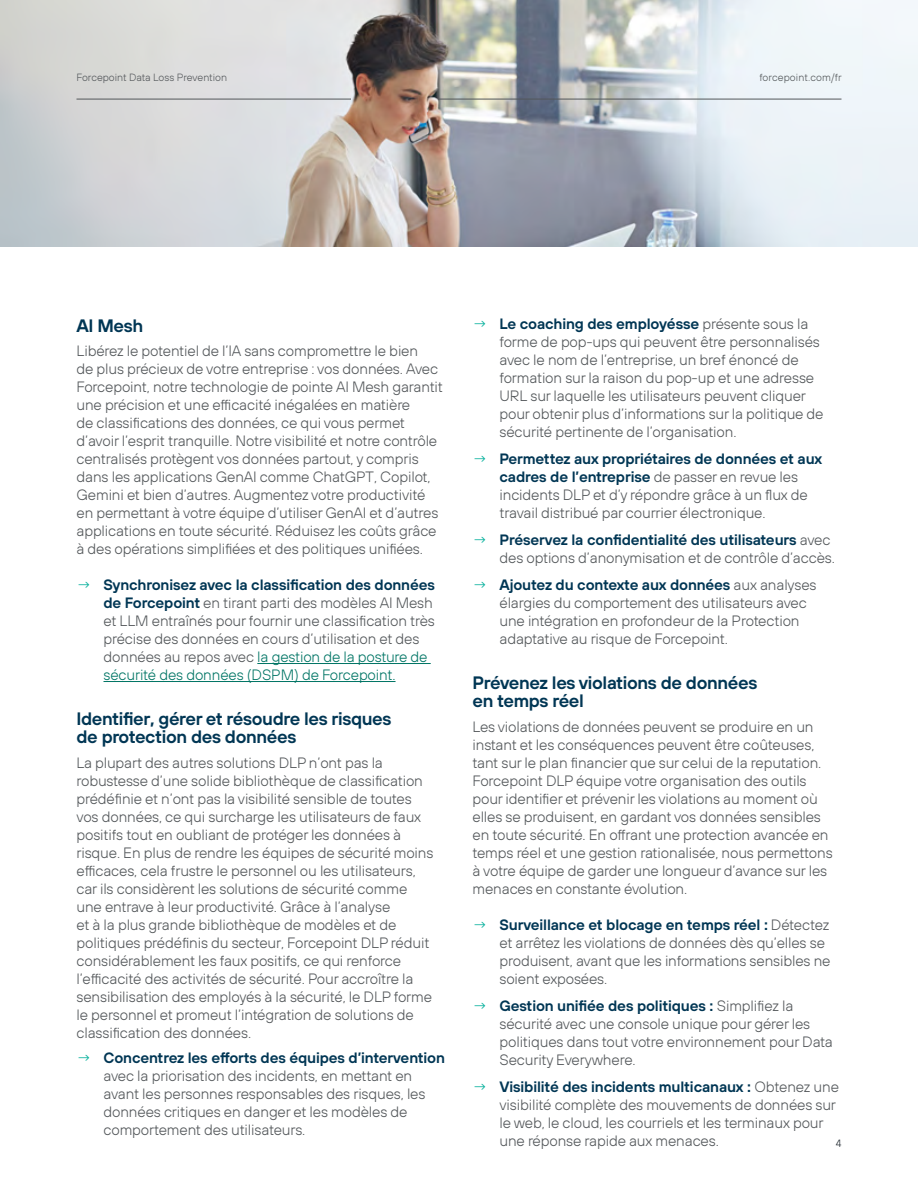
<style>
.page{position:relative;width:918px;height:1188px;background:#fff}
.page>*{position:absolute;margin:0;border:0;box-sizing:border-box;transform-origin:0 0}
.t1{font:600 18px/18px "FP Sans";letter-spacing:-.02em;color:#003654}
.t2{font:300 15px/18px "FP Sans";letter-spacing:-.01em;color:#53575a}
.t3{font:300 10.5px "FP Sans";color:#53575a}
.t4{font:300 10.5px "FP Sans";color:#1d252c}
.s1{color:#00af9a}
.s2{font-weight:600;color:#003654}
.s3{color:#007565}
</style>
<div class="page">
<img style="left:0;top:0;width:918px;height:247px">
<hr style="left:76px;top:99px;width:275px;height:1px;background:#53575a">
<hr style="left:438px;top:99px;width:403px;height:1px;background:#53575a">
<hr style="left:257px;top:663px;width:174px;height:1px;background:#007565">
<hr style="left:104px;top:681px;width:292px;height:1px;background:#007565">
<p class="t3" style="left:77px;top:71px;width:152px">Forcepoint Data Loss Prevention</p>
<p class="t3" style="left:759px;top:71px;width:84px">forcepoint.com/fr</p>
<p class="t1" style="left:76px;top:316px;width:68px">AI Mesh</p>
<p class="t2" style="left:76px;top:342px;width:368px">Libérez le potentiel de l’IA sans compromettre le bien<br>de plus précieux de votre entreprise : vos données. Avec Forcepoint, notre technologie de pointe AI Mesh garantit une précision et une efficacité inégalées en matière<br>de classifications des données, ce qui vous permet d’avoir l’esprit tranquille. Notre visibilité et notre contrôle centralisés protègent vos données partout, y compris dans les applications GenAI comme ChatGPT, Copilot, Gemini et bien d’autres. Augmentez votre productivité en permettant à votre équipe d’utiliser GenAI et d’autres applications en toute sécurité. Réduisez les coûts grâce à des opérations simplifiées et des politiques unifiées.</p>
<p class="t2" style="left:104px;top:576px;width:333px;text-indent:-27px"><span class="s1">→</span> <span class="s2">Synchronisez avec la classification des données de Forcepoint</span> en tirant parti des modèles AI Mesh et LLM entraînés pour fournir une classification très précise des données en cours d’utilisation et des données au repos avec <span class="s3">la gestion de la posture de sécurité des données (DSPM) de Forcepoint.</span></p>
<p class="t1" style="left:76px;top:710px;width:317px">Identifier, gérer et résoudre les risques de protection des données</p>
<p class="t2" style="left:76px;top:754px;width:358px">La plupart des autres solutions DLP n’ont pas la robustesse d’une solide bibliothèque de classification prédéfinie et n’ont pas la visibilité sensible de toutes vos données, ce qui surcharge les utilisateurs de faux positifs tout en oubliant de protéger les données à risque. En plus de rendre les équipes de sécurité moins efficaces, cela frustre le personnel ou les utilisateurs, car ils considèrent les solutions de sécurité comme une entrave à leur productivité. Grâce à l’analyse<br>et à la plus grande bibliothèque de modèles et de politiques prédéfinis du secteur, Forcepoint DLP réduit considérablement les faux positifs, ce qui renforce l’efficacité des activités de sécurité. Pour accroître la sensibilisation des employés à la sécurité, le DLP forme le personnel et promeut l’intégration de solutions de classification des données.</p>
<p class="t2" style="left:103px;top:1048px;width:343px;text-indent:-27px"><span class="s1">→</span> <span class="s2">Concentrez les efforts des équipes d’intervention </span>avec la priorisation des incidents, en mettant en avant les personnes responsables des risques, les données critiques en danger et les modèles de comportement des utilisateurs.</p>
<p class="t2" style="left:500px;top:315px;width:326px;text-indent:-27px"><span class="s1">→</span> <span class="s2">Le coaching des employésse</span> présente sous la forme de pop-ups qui peuvent être personnalisés avec le nom de l’entreprise, un bref énoncé de formation sur la raison du pop-up et une adresse URL sur laquelle les utilisateurs peuvent cliquer pour obtenir plus d’informations sur la politique de sécurité pertinente de l’organisation.</p>
<p class="t2" style="left:500px;top:450px;width:324px;text-indent:-27px"><span class="s1">→</span> <span class="s2">Permettez aux propriétaires de données et aux cadres de l’entreprise</span> de passer en revue les incidents DLP et d’y répondre grâce à un flux de travail distribué par courrier électronique.</p>
<p class="t2" style="left:472px;top:531px;width:364px;text-align:right"><span class="s1">→</span> <span class="s2">Préservez la confidentialité des utilisateurs</span> avec des options d’anonymisation et de contrôle d’accès.</p>
<p class="t2" style="left:500px;top:576px;width:319px;text-indent:-27px"><span class="s1">→</span> <span class="s2">Ajoutez du contexte aux données</span> aux analyses élargies du comportement des utilisateurs avec une intégration en profondeur de la Protection adaptative au risque de Forcepoint.</p>
<p class="t1" style="left:472px;top:673px;width:287px">Prévenez les violations de données en temps réel</p>
<p class="t2" style="left:472px;top:717px;width:362px">Les violations de données peuvent se produire en un instant et les conséquences peuvent être coûteuses, tant sur le plan financier que sur celui de la reputation.<br>Forcepoint DLP équipe votre organisation des outils pour identifier et prévenir les violations au moment où elles se produisent, en gardant vos données sensibles en toute sécurité. En offrant une protection avancée en temps réel et une gestion rationalisée, nous permettons à votre équipe de garder une longueur d’avance sur les menaces en constante évolution.</p>
<p class="t2" style="left:500px;top:915px;width:333px;text-indent:-27px"><span class="s1">→</span> <span class="s2">Surveillance et blocage en temps réel :</span> Détectez et arrêtez les violations de données dès qu’elles se produisent, avant que les informations sensibles ne soient exposées.</p>
<p class="t2" style="left:500px;top:996px;width:335px;text-indent:-27px"><span class="s1">→</span> <span class="s2">Gestion unifiée des politiques :</span> Simplifiez la sécurité avec une console unique pour gérer les politiques dans tout votre environnement pour Data Security Everywhere.</p>
<p class="t2" style="left:500px;top:1077px;width:341px;text-indent:-27px"><span class="s1">→</span> <span class="s2">Visibilité des incidents multicanaux :</span> Obtenez une visibilité complète des mouvements de données sur le web, le cloud, les courriels et les terminaux pour une réponse rapide aux menaces.</p>
<p class="t4" style="left:836px;top:1137px;width:7px">4</p>
</div>
